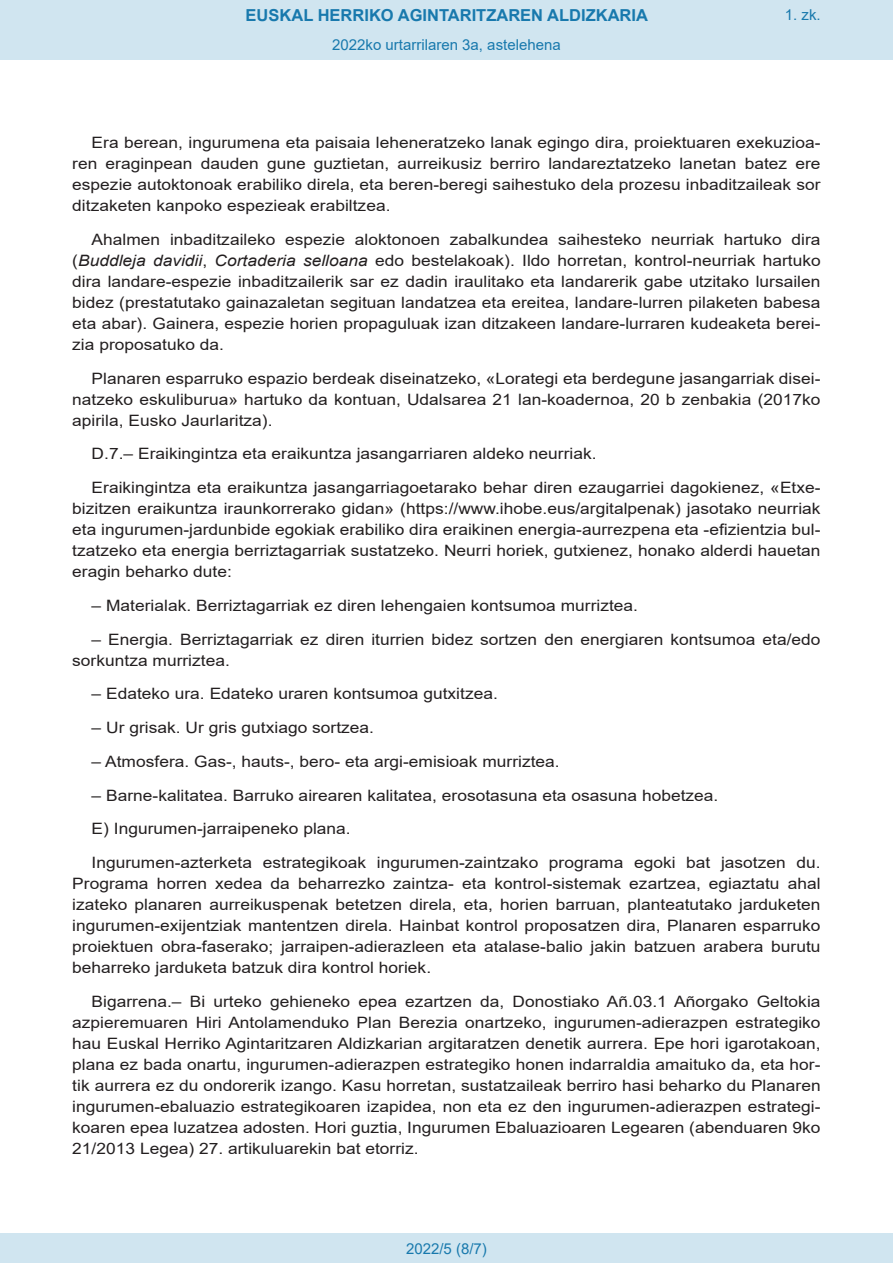
<style>
.page{position:relative;width:893px;height:1263px;background:#fff}
.page>*{position:absolute;margin:0;border:0;box-sizing:border-box;transform-origin:0 0}
.t1{font:700 16.5px "Arial";color:#1879ad}
.BOPVDetalle{font:15.6px/21px "Arial";color:#231f20;text-align:justify;scale:1.11 1}
.Paginacion_Centro{font:15px "Arial";color:#1879ad}
.s1{font-style:italic}
</style>
<div class="page">
<div style="left:0;top:0;width:893px;height:60px;background:#d0e5f0"></div>
<div style="left:0;top:1233px;width:893px;height:30px;background:#d0e5f0"></div>
<p class="t1" style="left:246px;top:3px;width:404px">EUSKAL HERRIKO AGINTARITZAREN ALDIZKARIA</p>
<p class="Paginacion_Centro" style="left:332px;top:35px;width:230px">2022ko urtarrilaren 3a, astelehena</p>
<p class="Paginacion_Centro" style="left:785px;top:5px;width:37px">1. zk.</p>
<p class="BOPVDetalle" style="left:72px;top:132px;width:676px;text-indent:19px">Era berean, ingurumena eta paisaia leheneratzeko lanak egingo dira, proiektuaren exekuzioa&shy;ren eraginpean dauden gune guztietan, aurreikusiz berriro landareztatzeko lanetan batez ere espezie autoktonoak erabiliko direla, eta beren-beregi saihestuko dela prozesu inbaditzaileak sor ditzaketen kanpoko espezieak erabiltzea.</p>
<p class="BOPVDetalle" style="left:72px;top:229px;width:676px;text-indent:19px">Ahalmen inbaditzaileko espezie aloktonoen zabalkundea saihesteko neurriak hartuko dira (<span class="s1">Buddleja davidii</span>, <span class="s1">Cortaderia selloana</span> edo bestelakoak). Ildo horretan, kontrol-neurriak hartuko dira landare-espezie inbaditzailerik sar ez dadin iraulitako eta landarerik gabe utzitako lursailen bidez (prestatutako gainazaletan segituan landatzea eta ereitea, landare-lurren pilaketen babesa eta abar). Gainera, espezie horien propaguluak izan ditzakeen landare-lurraren kudeaketa berei&shy;zia proposatuko da.</p>
<p class="BOPVDetalle" style="left:72px;top:368px;width:676px;text-indent:19px">Planaren esparruko espazio berdeak diseinatzeko, «Lorategi eta berdegune jasangarriak disei&shy;natzeko eskuliburua» hartuko da kontuan, Udalsarea 21 lan-koadernoa, 20 b zenbakia (2017ko apirila, Eusko Jaurlaritza).</p>
<p class="BOPVDetalle" style="left:92px;top:443px;width:456px">D.7.– Eraikingintza eta eraikuntza jasangarriaren aldeko neurriak.</p>
<p class="BOPVDetalle" style="left:72px;top:477px;width:676px;text-indent:19px">Eraikingintza eta eraikuntza jasangarriagoetarako behar diren ezaugarriei dagokienez, «Etxe&shy;bizitzen eraikuntza iraunkorrerako gidan» (https://www.ihobe.eus/argitalpenak) jasotako neurriak eta ingurumen-jardunbide egokiak erabiliko dira eraikinen energia-aurrezpena eta -efizientzia bul&shy;tzatzeko eta energia berriztagarriak sustatzeko. Neurri horiek, gutxienez, honako alderdi hauetan eragin beharko dute:</p>
<p class="BOPVDetalle" style="left:92px;top:595px;width:494px">– Materialak. Berriztagarriak ez diren lehengaien kontsumoa murriztea.</p>
<p class="BOPVDetalle" style="left:72px;top:629px;width:676px;text-indent:19px">– Energia. Berriztagarriak ez diren iturrien bidez sortzen den energiaren kontsumoa eta/edo sorkuntza murriztea.</p>
<p class="BOPVDetalle" style="left:92px;top:683px;width:367px">– Edateko ura. Edateko uraren kontsumoa gutxitzea.</p>
<p class="BOPVDetalle" style="left:92px;top:717px;width:256px">– Ur grisak. Ur gris gutxiago sortzea.</p>
<p class="BOPVDetalle" style="left:92px;top:751px;width:423px">– Atmosfera. Gas-, hauts-, bero- eta argi-emisioak murriztea.</p>
<p class="BOPVDetalle" style="left:92px;top:785px;width:566px">– Barne-kalitatea. Barruko airearen kalitatea, erosotasuna eta osasuna hobetzea.</p>
<p class="BOPVDetalle" style="left:92px;top:818px;width:235px">E) Ingurumen-jarraipeneko plana.</p>
<p class="BOPVDetalle" style="left:72px;top:852px;width:676px;text-indent:19px">Ingurumen-azterketa estrategikoak ingurumen-zaintzako programa egoki bat jasotzen du.<br>Programa horren xedea da beharrezko zaintza- eta kontrol-sistemak ezartzea, egiaztatu ahal izateko planaren aurreikuspenak betetzen direla, eta, horien barruan, planteatutako jarduketen ingurumen-exijentziak mantentzen direla. Hainbat kontrol proposatzen dira, Planaren esparruko proiektuen obra-faserako; jarraipen-adierazleen eta atalase-balio jakin batzuen arabera burutu beharreko jarduketa batzuk dira kontrol horiek.</p>
<p class="BOPVDetalle" style="left:72px;top:991px;width:676px;text-indent:19px">Bigarrena.– Bi urteko gehieneko epea ezartzen da, Donostiako Añ.03.1 Añorgako Geltokia azpieremuaren Hiri Antolamenduko Plan Berezia onartzeko, ingurumen-adierazpen estrategiko hau Euskal Herriko Agintaritzaren Aldizkarian argitaratzen denetik aurrera. Epe hori igarotakoan, plana ez bada onartu, ingurumen-adierazpen estrategiko honen indarraldia amaituko da, eta hor&shy;tik aurrera ez du ondorerik izango. Kasu horretan, sustatzaileak berriro hasi beharko du Planaren ingurumen-ebaluazio estrategikoaren izapidea, non eta ez den ingurumen-adierazpen estrategi&shy;koaren epea luzatzea adosten. Hori guztia, Ingurumen Ebaluazioaren Legearen (abenduaren 9ko 21/2013 Legea) 27. artikuluarekin bat etorriz.</p>
<p class="Paginacion_Centro" style="left:406px;top:1238px;width:82px">2022/5 (8/7)</p>
</div>
